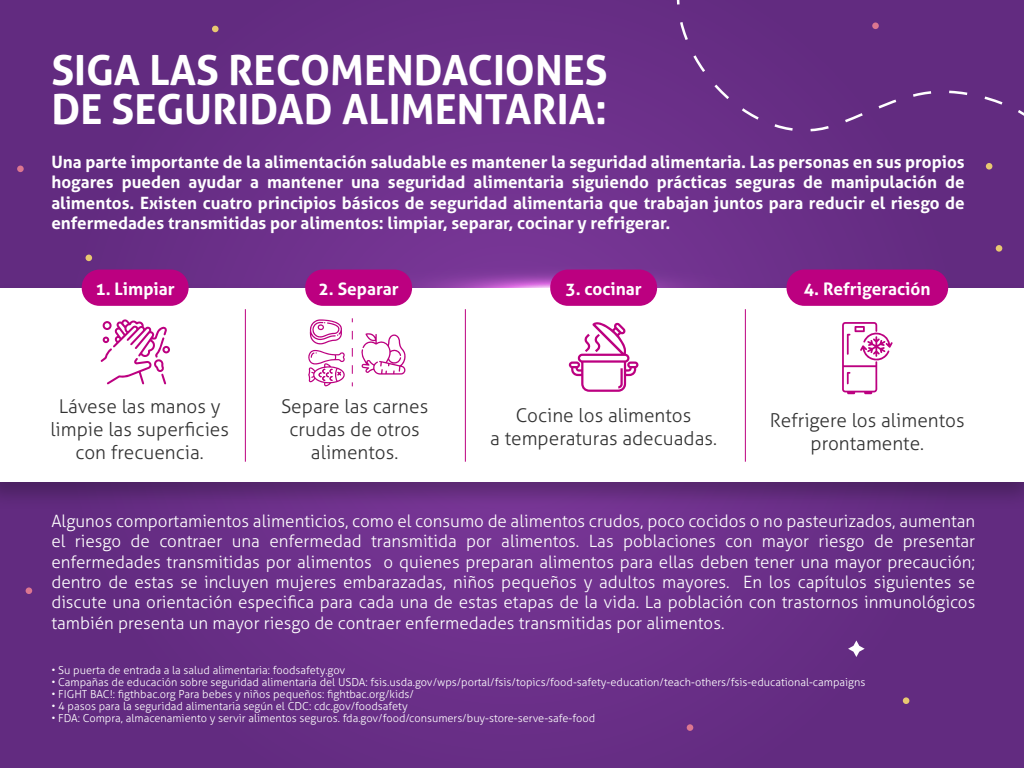
<style>
.page{position:relative;width:1024px;height:768px;background:#672e85}
.page>*{position:absolute;margin:0;border:0;box-sizing:border-box;transform-origin:0 0}
.t1{font:700 41.5px/39px "Aller";color:#fff}
.t2{font:300 19px/22.8px "Aller";color:#333;text-align:center}
.t3{font:700 17.2px "Aller";color:#fff}
.t4{font:300 17px/20.4px "Aller";color:#fff;text-align:justify}
.t5{font:700 17px/20.4px "Aller";color:#fff;text-align:justify}
.t6{font:300 11px "Aller";color:#fff}
</style>
<div class="page">
<svg style="left:848px;top:640px;width:17px;height:17px"></svg>
<div style="left:996px;top:245px;width:6px;height:7px;background:#e8c871;border-radius:50%"></div>
<div style="left:903px;top:697px;width:6px;height:7px;background:#e8c871;border-radius:50%"></div>
<svg style="left:86px;top:255px;width:6px;height:6px"></svg>
<div style="left:212px;top:26px;width:7px;height:6px;background:#e8c871;border-radius:50%"></div>
<div style="left:986px;top:163px;width:6px;height:7px;background:#e8c871;border-radius:50%"></div>
<div style="left:687px;top:724px;width:6px;height:7px;background:#dc7690;border-radius:50%"></div>
<div style="left:17px;top:166px;width:7px;height:6px;background:#dc7690;border-radius:50%"></div>
<div style="left:26px;top:587px;width:6px;height:7px;background:#dc7690;border-radius:50%"></div>
<img style="left:0;top:277px;width:1024px;height:239px">
<div style="left:0;top:288px;width:1024px;height:193px;background:#fff"></div>
<svg style="left:317px;top:261px;width:472px;height:56px"></svg>
<svg style="left:101px;top:319px;width:69px;height:65px"></svg>
<svg style="left:308px;top:319px;width:37px;height:68px"></svg>
<svg style="left:352px;top:331px;width:1px;height:55px"></svg>
<svg style="left:361px;top:333px;width:45px;height:42px"></svg>
<svg style="left:569px;top:322px;width:70px;height:70px"></svg>
<svg style="left:842px;top:322px;width:51px;height:72px"></svg>
<div style="left:82px;top:270px;width:107px;height:36px;background:#bc0080;border-radius:18px"></div>
<div style="left:305px;top:270px;width:107px;height:36px;background:#bc0080;border-radius:18px"></div>
<div style="left:550px;top:270px;width:107px;height:36px;background:#bc0080;border-radius:18px"></div>
<div style="left:787px;top:270px;width:161px;height:36px;background:#bc0080;border-radius:18px"></div>
<svg style="left:676px;top:0;width:348px;height:132px"></svg>
<hr style="left:245px;top:309px;width:1px;height:153px;background:#bc0080">
<hr style="left:465px;top:309px;width:1px;height:153px;background:#bc0080">
<hr style="left:745px;top:309px;width:1px;height:153px;background:#bc0080">
<h1 class="t1" style="left:51px;top:51px;width:558px">SIGA LAS RECOMENDACIONES<br>DE SEGURIDAD ALIMENTARIA:</h1>
<p class="t5" style="left:51px;top:151px;width:915px">Una parte importante de la alimentación saludable es mantener la seguridad alimentaria. Las personas en sus propios hogares pueden ayudar a mantener una seguridad alimentaria siguiendo prácticas seguras de manipulación de alimentos. Existen cuatro principios básicos de seguridad alimentaria que trabajan juntos para reducir el riesgo de enfermedades transmitidas por alimentos: limpiar, separar, cocinar y refrigerar.</p>
<p class="t3" style="left:96px;top:278px;width:81px">1. Limpiar</p>
<p class="t3" style="left:319px;top:278px;width:82px">2. Separar</p>
<p class="t3" style="left:565px;top:278px;width:78px">3. cocinar</p>
<p class="t3" style="left:804px;top:278px;width:128px">4. Refrigeración</p>
<p class="t2" style="left:50px;top:395px;width:180px">Lávese las manos y limpie las superficies con frecuencia.</p>
<p class="t2" style="left:281px;top:395px;width:149px">Separe las carnes crudas de otros alimentos.</p>
<p class="t2" style="left:490px;top:404px;width:228px">Cocine los alimentos<br>a temperaturas adecuadas.</p>
<p class="t2" style="left:770px;top:409px;width:196px">Refrigere los alimentos prontamente.</p>
<p class="t4" style="left:51px;top:511px;width:925px">Algunos comportamientos alimenticios, como el consumo de alimentos crudos, poco cocidos o no pasteurizados, aumentan el riesgo de contraer una enfermedad transmitida por alimentos. Las poblaciones con mayor riesgo de presentar enfermedades transmitidas por alimentos o quienes preparan alimentos para ellas deben tener una mayor precaución; dentro de estas se incluyen mujeres embarazadas, niños pequeños y adultos mayores. En los capítulos siguientes se discute una orientación especifica para cada una de estas etapas de la vida. La población con trastornos inmunológicos también presenta un mayor riesgo de contraer enfermedades transmitidas por alimentos.</p>
<p class="t6" style="left:51px;top:664px;width:295px">• Su puerta de entrada a la salud alimentaria: foodsafety.gov</p>
<p class="t6" style="left:51px;top:676px;width:815px">• Campañas de educación sobre seguridad alimentaria del USDA: fsis.usda.gov/wps/portal/fsis/topics/food-safety-education/teach-others/fsis-educational-campaigns</p>
<p class="t6" style="left:51px;top:688px;width:364px">• FIGHT BAC!: figthbac.org Para bebes y niños pequeños: fightbac.org/kids/</p>
<p class="t6" style="left:51px;top:700px;width:358px">• 4 pasos para la seguridad alimentaria según el CDC: cdc.gov/foodsafety</p>
<p class="t6" style="left:51px;top:712px;width:545px">• FDA: Compra, almacenamiento y servir alimentos seguros. fda.gov/food/consumers/buy-store-serve-safe-food</p>
</div>
